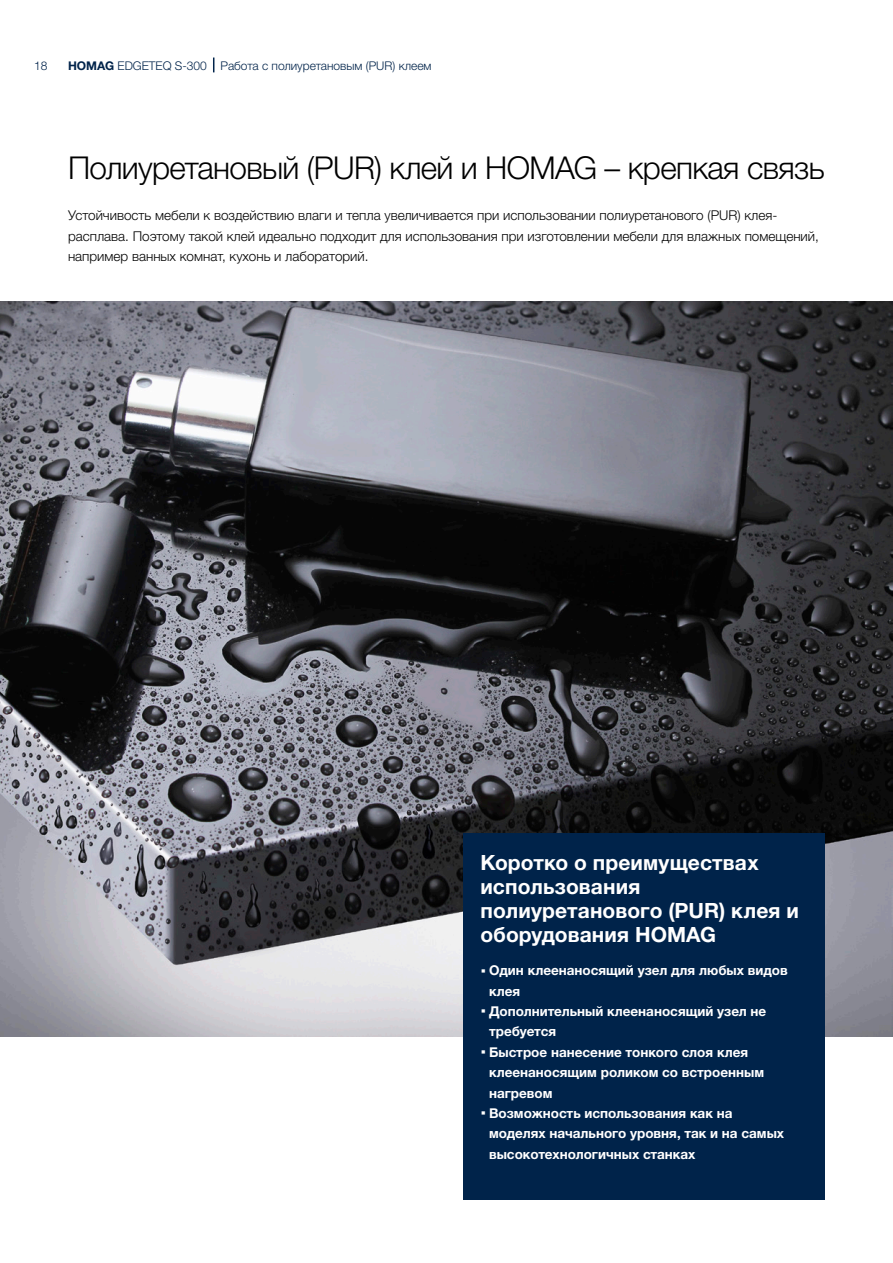
<style>
.page{position:relative;width:893px;height:1263px;background:#fff}
.page>*{position:absolute;margin:0;border:0;box-sizing:border-box;transform-origin:0 0}
.Headline_21pt_25_2_b{font:300 31.5px "Helvetica Neue LTW1 G";letter-spacing:-.02em;color:#000}
._13_Highlight_Head_1{font:700 21px/24px "Helvetica Neue LTW1 G";letter-spacing:.005em;color:#fff}
.t1{font:700 13.5px/20.4px "Helvetica Neue LTW1 G";color:#fff}
.Text_9pt_13_6_light{font:300 13.5px/20.4px "Helvetica Neue LTW1 G";color:#000}
._01_Musterseiten_Rub{font:300 12px "Helvetica Neue LTW1 G";color:#00234a}
.s1{font-weight:700}
.s2{font-size:21px}
</style>
<div class="page">
<img style="left:0;top:302px;width:893px;height:734px">
<svg style="left:213px;top:58px;width:1px;height:14px"></svg>
<div style="left:463px;top:833px;width:362px;height:366px;background:#00234a"></div>
<p class="_01_Musterseiten_Rub" style="left:34px;top:58px;width:15px">18</p>
<p class="_01_Musterseiten_Rub" style="left:68px;top:58px;width:365px"><span class="s1">HOMAG</span> EDGETEQ S-300 Работа с полиуретановым (PUR) клеем</p>
<p class="Headline_21pt_25_2_b" style="left:68px;top:149px;width:758px">Полиуретановый (PUR) клей и HOMAG – крепкая связь</p>
<p class="Text_9pt_13_6_light" style="left:68px;top:205px;width:752px">Устойчивость мебели к воздействию влаги и тепла увеличивается при использовании полиуретанового (PUR) клея&shy;расплава. Поэтому такой клей идеально подходит для использования при изготовлении мебели для влажных помещений, например ванных комнат, кухонь и лабораторий.</p>
<p class="_13_Highlight_Head_1" style="left:480px;top:850px;width:320px">Коротко о преимуществах использования полиуретанового (PUR) клея и оборудования HOMAG</p>
<p class="t1" style="left:489px;top:960px;width:300px;text-indent:-9px"><span class="s2">·</span> Один клеенаносящий узел для любых видов клея</p>
<p class="t1" style="left:489px;top:1001px;width:279px;text-indent:-9px"><span class="s2">·</span> Дополнительный клеенаносящий узел не требуется</p>
<p class="t1" style="left:489px;top:1042px;width:277px;text-indent:-9px"><span class="s2">·</span> Быстрое нанесение тонкого слоя клея клеенаносящим роликом со встроенным нагревом</p>
<p class="t1" style="left:489px;top:1103px;width:297px;text-indent:-9px"><span class="s2">·</span> Возможность использования как на моделях начального уровня, так и на самых высокотехнологичных станках</p>
</div>
